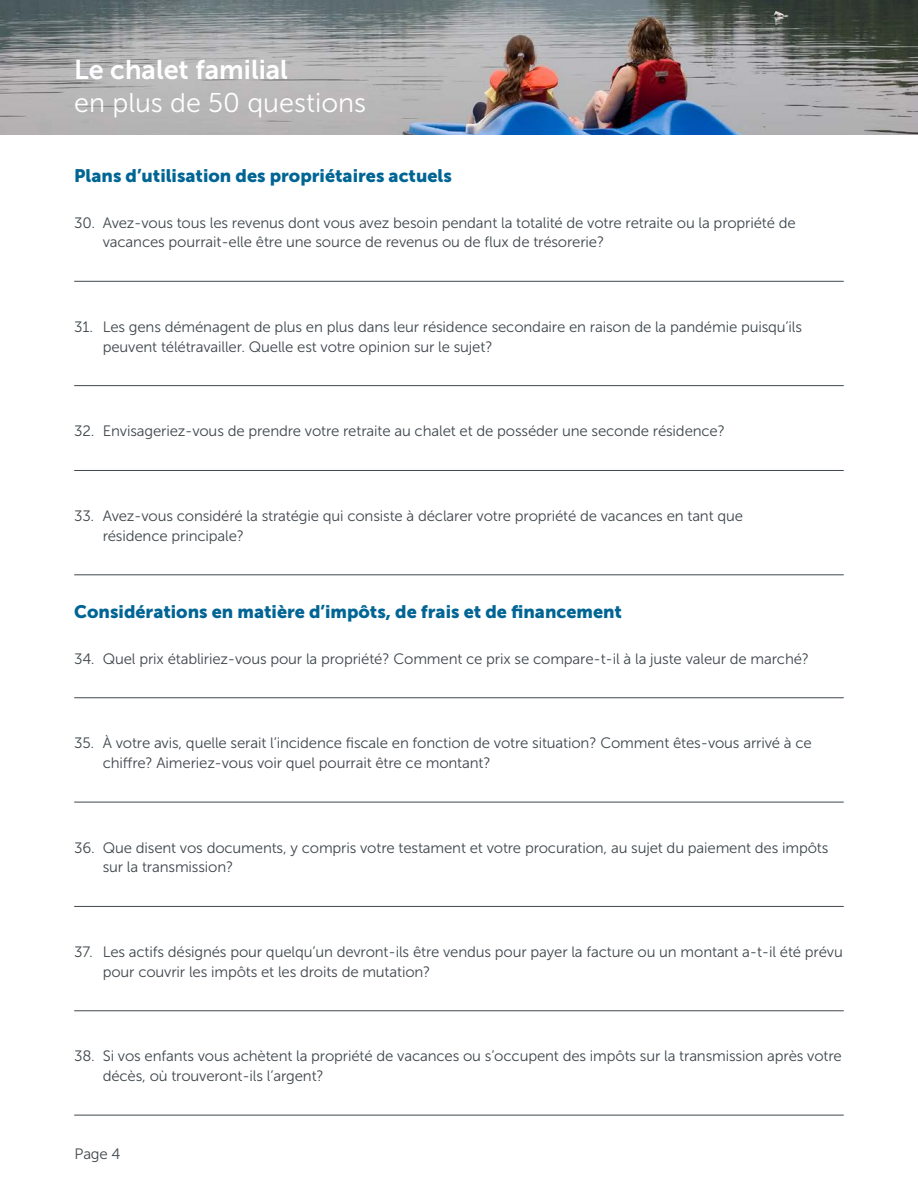
<style>
.page{position:relative;width:918px;height:1188px;background:#fff}
.page>*{position:absolute;margin:0;border:0;box-sizing:border-box;transform-origin:0 0}
.t1{font:27px "Museo Sans 300";color:#fff}
.t2{font:27px "Museo Sans 700";color:#fff}
.EL_Heading_6_-_12_pt{font:18px "Museo Sans 900";color:#006594}
.Question_text{font:15px/19.5px "Museo Sans 300";letter-spacing:-.01em;color:#3f474c}
</style>
<div class="page">
<img style="left:0;top:0;width:918px;height:135px">
<hr style="left:74px;top:281px;width:770px;height:1px;background:#3f474c">
<hr style="left:74px;top:385px;width:770px;height:1px;background:#3f474c">
<hr style="left:74px;top:470px;width:770px;height:1px;background:#3f474c">
<hr style="left:74px;top:574px;width:770px;height:1px;background:#3f474c">
<hr style="left:74px;top:697px;width:770px;height:1px;background:#3f474c">
<hr style="left:74px;top:802px;width:770px;height:1px;background:#3f474c">
<hr style="left:74px;top:906px;width:770px;height:1px;background:#3f474c">
<hr style="left:74px;top:1010px;width:770px;height:1px;background:#3f474c">
<hr style="left:74px;top:1115px;width:770px;height:1px;background:#3f474c">
<h1 class="t2" style="left:74px;top:54px;width:215px">Le chalet familial</h1>
<h1 class="t1" style="left:74px;top:89px;width:293px">en plus de 50 questions</h1>
<h2 class="EL_Heading_6_-_12_pt" style="left:74px;top:166px;width:379px">Plans d’utilisation des propriétaires actuels</h2>
<p class="Question_text" style="left:103px;top:213px;width:695px;text-indent:-28px">30. Avez-vous tous les revenus dont vous avez besoin pendant la totalité de votre retraite ou la propriété de vacances pourrait-elle être une source de revenus ou de flux de trésorerie?</p>
<p class="Question_text" style="left:103px;top:317px;width:701px;text-indent:-28px">31. Les gens déménagent de plus en plus dans leur résidence secondaire en raison de la pandémie puisqu’ils peuvent télétravailler. Quelle est votre opinion sur le sujet?</p>
<p class="Question_text" style="left:74px;top:422px;width:652px">32. Envisageriez-vous de prendre votre retraite au chalet et de posséder une seconde résidence?</p>
<p class="Question_text" style="left:103px;top:506px;width:642px;text-indent:-28px">33. Avez-vous considéré la stratégie qui consiste à déclarer votre propriété de vacances en tant que résidence principale?</p>
<h2 class="EL_Heading_6_-_12_pt" style="left:74px;top:602px;width:549px">Considérations en matière d’impôts, de frais et de financement</h2>
<p class="Question_text" style="left:74px;top:649px;width:736px">34. Quel prix établiriez-vous pour la propriété? Comment ce prix se compare-t-il à la juste valeur de marché?</p>
<p class="Question_text" style="left:103px;top:734px;width:711px;text-indent:-28px">35. À votre avis, quelle serait l’incidence fiscale en fonction de votre situation? Comment êtes-vous arrivé à ce chiffre? Aimeriez-vous voir quel pourrait être ce montant?</p>
<p class="Question_text" style="left:103px;top:838px;width:727px;text-indent:-28px">36. Que disent vos documents, y compris votre testament et votre procuration, au sujet du paiement des impôts sur la transmission?</p>
<p class="Question_text" style="left:103px;top:942px;width:742px;text-indent:-28px">37. Les actifs désignés pour quelqu’un devront-ils être vendus pour payer la facture ou un montant a-t-il été prévu pour couvrir les impôts et les droits de mutation?</p>
<p class="Question_text" style="left:103px;top:1047px;width:741px;text-indent:-28px">38. Si vos enfants vous achètent la propriété de vacances ou s’occupent des impôts sur la transmission après votre décès, où trouveront-ils l’argent?</p>
<p class="Question_text" style="left:75px;top:1144px;width:48px">Page 4</p>
</div>
